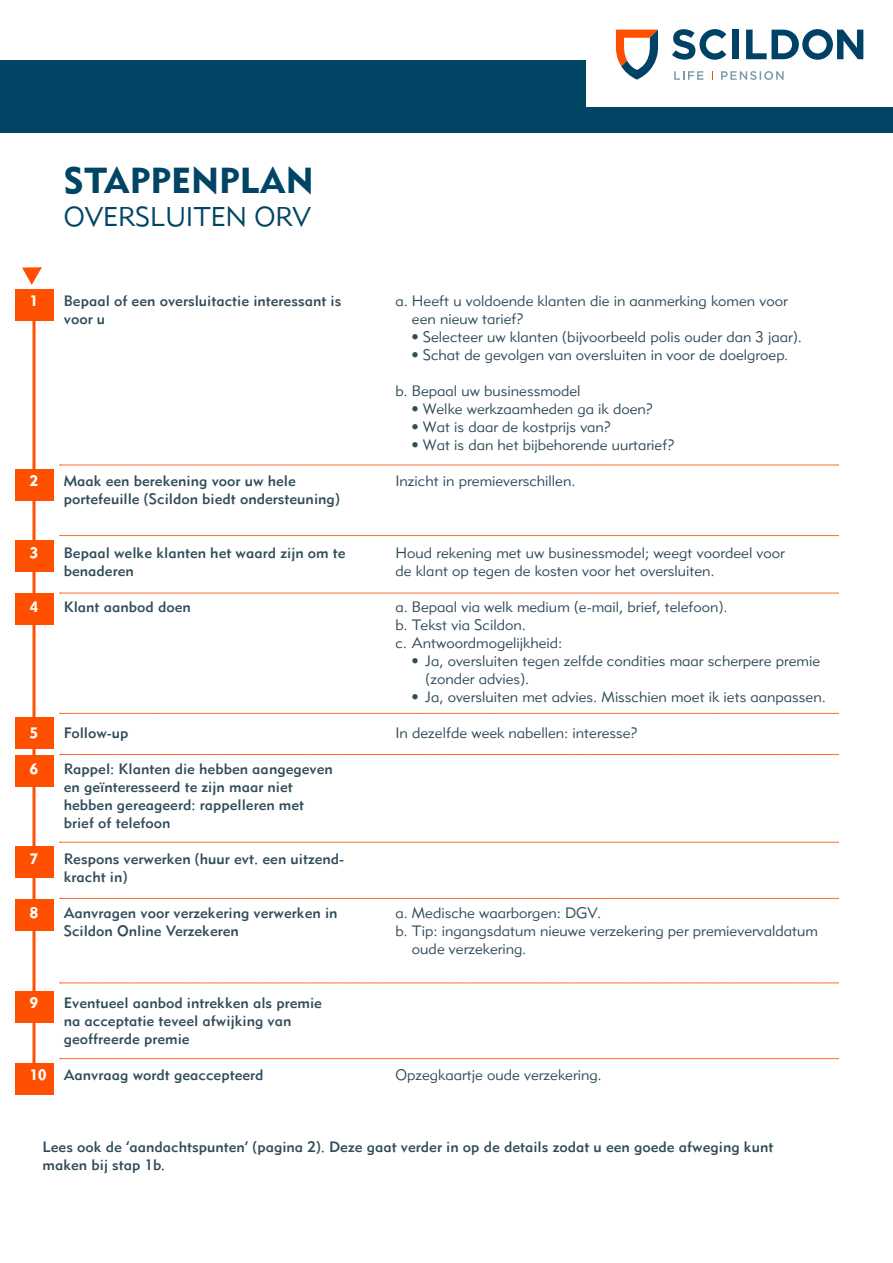
<style>
.page{position:relative;width:893px;height:1263px;background:#fff}
.page>*{position:absolute;margin:0;border:0;box-sizing:border-box;transform-origin:0 0}
.t1{font:36px "Metroblack 2 Com";color:#004564}
.t2{font:27px "Metrolite 2 Com";color:#004564}
.t3{font:15px/18px "Metrolite 2 Com";color:#314d5a}
.t4{font:15px/18px "Metromedium 2 Com";color:#314d5a}
.t5{font:15px "Metroblack 2 Com";color:#fff}
</style>
<div class="page">
<hr style="left:33px;top:314px;width:3px;height:774px;background:#ff4f00">
<div style="left:15px;top:755px;width:38px;height:32px;background:#ff4f00"></div>
<div style="left:15px;top:717px;width:38px;height:32px;background:#ff4f00"></div>
<div style="left:15px;top:593px;width:38px;height:32px;background:#ff4f00"></div>
<div style="left:15px;top:540px;width:38px;height:32px;background:#ff4f00"></div>
<div style="left:15px;top:469px;width:38px;height:32px;background:#ff4f00"></div>
<div style="left:15px;top:289px;width:38px;height:32px;background:#ff4f00"></div>
<div style="left:0;top:61px;width:893px;height:72px;background:#004564"></div>
<div style="left:586px;top:0;width:307px;height:106px;background:#fff"></div>
<svg style="left:615px;top:30px;width:43px;height:50px"></svg>
<div style="left:732px;top:30px;width:7px;height:29px;background:#004266"></div>
<svg style="left:746px;top:29px;width:117px;height:31px"></svg>
<svg style="left:672px;top:29px;width:54px;height:31px"></svg>
<svg style="left:674px;top:71px;width:29px;height:9px"></svg>
<svg style="left:721px;top:71px;width:63px;height:9px"></svg>
<div style="left:15px;top:991px;width:38px;height:32px;background:#ff4f00"></div>
<div style="left:15px;top:898px;width:38px;height:32px;background:#ff4f00"></div>
<div style="left:15px;top:846px;width:38px;height:32px;background:#ff4f00"></div>
<div style="left:15px;top:1063px;width:38px;height:32px;background:#ff4f00"></div>
<svg style="left:60px;top:465px;width:778px;height:1px"></svg>
<svg style="left:60px;top:535px;width:778px;height:1px"></svg>
<svg style="left:60px;top:593px;width:778px;height:1px"></svg>
<svg style="left:60px;top:713px;width:778px;height:1px"></svg>
<svg style="left:60px;top:754px;width:778px;height:1px"></svg>
<svg style="left:60px;top:842px;width:778px;height:1px"></svg>
<svg style="left:60px;top:898px;width:778px;height:1px"></svg>
<svg style="left:60px;top:983px;width:778px;height:1px"></svg>
<svg style="left:60px;top:1058px;width:778px;height:1px"></svg>
<svg style="left:22px;top:267px;width:20px;height:18px"></svg>
<h1 class="t1" style="left:64px;top:160px;width:252px">STAPPENPLAN</h1>
<h2 class="t2" style="left:64px;top:206px;width:249px">OVERSLUITEN ORV</h2>
<p class="t5" style="left:30px;top:292px;width:10px">1</p>
<p class="t4" style="left:64px;top:293px;width:279px">Bepaal of een oversluitactie interessant is voor u</p>
<p class="t5" style="left:30px;top:472px;width:10px">2</p>
<p class="t5" style="left:30px;top:544px;width:10px">3</p>
<p class="t5" style="left:30px;top:598px;width:10px">4</p>
<p class="t4" style="left:64px;top:473px;width:278px">Maak een berekening voor uw hele portefeuille (Scildon biedt ondersteuning)</p>
<p class="t4" style="left:64px;top:544px;width:283px">Bepaal welke klanten het waard zjn om te benaderen</p>
<p class="t4" style="left:64px;top:599px;width:129px">Klant aanbod doen</p>
<p class="t5" style="left:30px;top:724px;width:10px">5</p>
<p class="t5" style="left:30px;top:760px;width:10px">6</p>
<p class="t5" style="left:30px;top:850px;width:10px">7</p>
<p class="t5" style="left:30px;top:904px;width:10px">8</p>
<p class="t4" style="left:64px;top:725px;width:66px">Follow-up</p>
<p class="t4" style="left:64px;top:761px;width:271px">Rappel: Klanten die hebben aangegeven en geïnteresseerd te zjn maar niet hebben gereageerd: rappelleren met brief of telefoon</p>
<p class="t4" style="left:64px;top:851px;width:282px">Respons verwerken (huur evt. een uitzend&shy;kracht in)</p>
<p class="t4" style="left:64px;top:905px;width:275px">Aanvragen voor verzekering verwerken in<br>Scildon Online Verzekeren</p>
<p class="t3" style="left:412px;top:293px;width:377px;text-indent:-16px">a. Heeft u voldoende klanten die in aanmerking komen voor een nieuw tarief?</p>
<p class="t3" style="left:412px;top:328px;width:391px">• Selecteer uw klanten (bjvoorbeeld polis ouder dan 3 jaar).</p>
<p class="t3" style="left:412px;top:346px;width:378px">• Schat de gevolgen van oversluiten in voor de doelgroep.</p>
<p class="t3" style="left:395px;top:382px;width:187px">b. Bepaal uw businessmodel</p>
<p class="t3" style="left:412px;top:401px;width:242px">• Welke werkzaamheden ga ik doen?</p>
<p class="t3" style="left:412px;top:418px;width:200px">• Wat is daar de kostprjs van?</p>
<p class="t3" style="left:412px;top:436px;width:264px">• Wat is dan het bjbehorende uurtarief?</p>
<p class="t3" style="left:395px;top:472px;width:182px">Inzicht in premieverschillen.</p>
<p class="t3" style="left:395px;top:544px;width:391px">Houd rekening met uw businessmodel; weegt voordeel voor de klant op tegen de kosten voor het oversluiten.</p>
<p class="t3" style="left:395px;top:598px;width:334px">a. Bepaal via welk medium (e-mail, brief, telefoon). b. Tekst via Scildon.<br>c. Antwoordmogeljkheid:</p>
<p class="t3" style="left:425px;top:652px;width:396px;text-indent:-14px">• Ja, oversluiten tegen zelfde condities maar scherpere premie (zonder advies).</p>
<p class="t3" style="left:412px;top:688px;width:415px">• Ja, oversluiten met advies. Misschien moet ik iets aanpassen.</p>
<p class="t3" style="left:395px;top:724px;width:243px">In dezelfde week nabellen: interesse?</p>
<p class="t3" style="left:395px;top:904px;width:207px">a. Medische waarborgen: DGV.</p>
<p class="t3" style="left:395px;top:922px;width:424px">b. Tip: ingangsdatum nieuwe verzekering per premievervaldatum</p>
<p class="t3" style="left:412px;top:941px;width:116px">oude verzekering.</p>
<p class="t5" style="left:30px;top:994px;width:10px">9</p>
<p class="t5" style="left:30px;top:1066px;width:18px">10</p>
<p class="t4" style="left:64px;top:994px;width:260px">Eventueel aanbod intrekken als premie na acceptatie teveel afwjking van geoffreerde premie</p>
<p class="t4" style="left:64px;top:1067px;width:201px">Aanvraag wordt geaccepteerd</p>
<p class="t3" style="left:395px;top:1066px;width:208px">Opzegkaartje oude verzekering.</p>
<p class="t4" style="left:43px;top:1139px;width:732px">Lees ook de ‘aandachtspunten’ (pagina 2). Deze gaat verder in op de details zodat u een goede afweging kunt maken bj stap 1b.</p>
</div>
